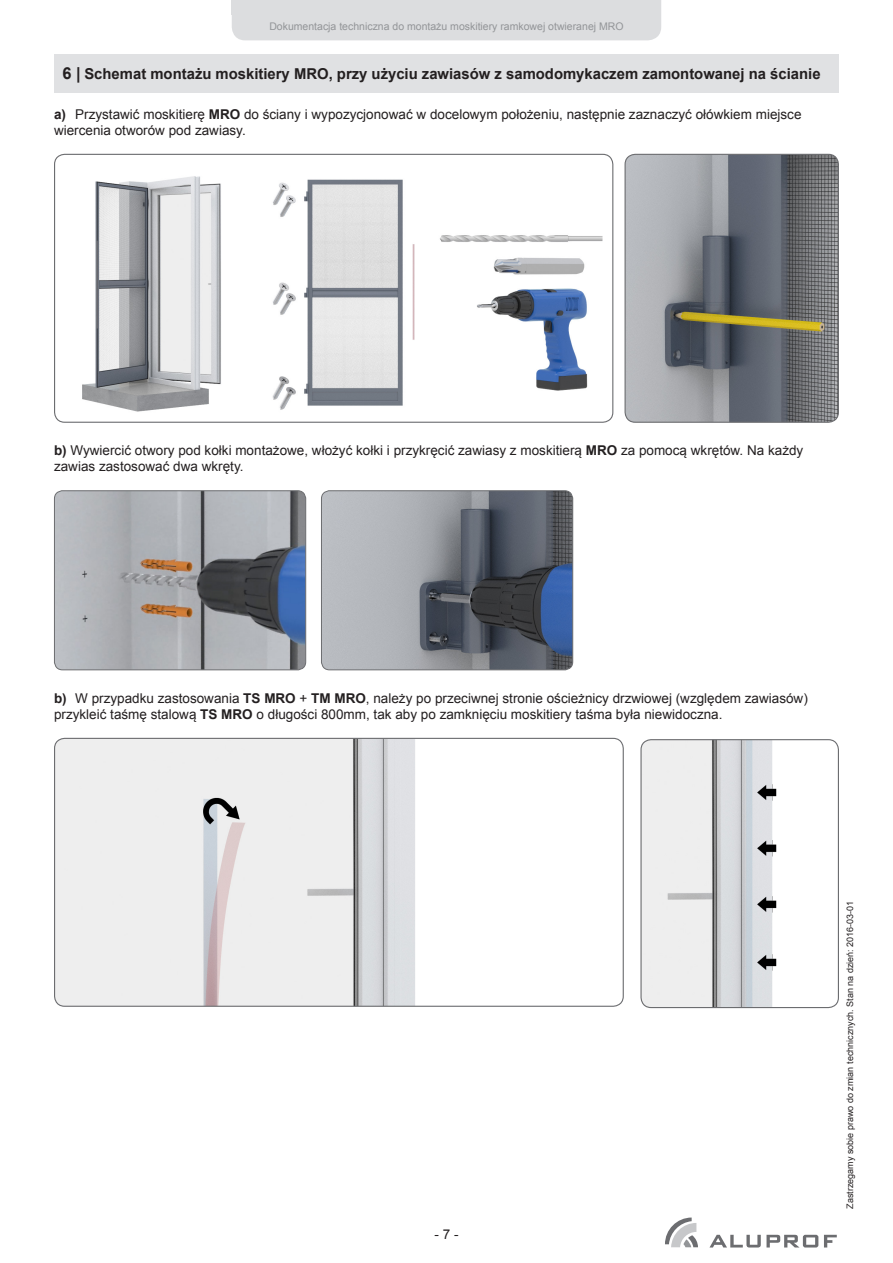
<style>
.page{position:relative;width:893px;height:1263px;background:#fff}
.page>*{position:absolute;margin:0;border:0;box-sizing:border-box;transform-origin:0 0}
.t1{font:700 15px "Arial";color:#231f20}
.t2{font:13.5px/16.2px "Arial";color:#231f20}
.t3{font:10.5px "Arial";color:#939598}
.t4{font:9px "Arial";color:#231f20}
.s1{font-size:16.5px}
.s2{font-weight:700}
</style>
<div class="page">
<svg style="left:665px;top:1217px;width:33px;height:30px"></svg>
<svg style="left:710px;top:1235px;width:108px;height:12px"></svg>
<svg style="left:824px;top:1235px;width:13px;height:12px"></svg>
<div style="left:232px;top:0;width:429px;height:40px;background:#dcdddf"></div>
<div style="left:54px;top:54px;width:785px;height:38px;background:#e0e1e3"></div>
<img style="left:55px;top:154px;width:558px;height:268px">
<div style="left:54px;top:154px;width:559px;height:269px;border:1px solid #6c6d70;border-radius:10px"></div>
<img style="left:626px;top:154px;width:212px;height:267px">
<div style="left:624px;top:154px;width:215px;height:269px;border:1px solid #6c6d70;border-radius:10px"></div>
<img style="left:54px;top:492px;width:252px;height:178px">
<div style="left:54px;top:490px;width:252px;height:180px;border:1px solid #6c6d70;border-radius:8px"></div>
<img style="left:321px;top:492px;width:252px;height:178px">
<div style="left:321px;top:490px;width:252px;height:180px;border:1px solid #6c6d70;border-radius:8px"></div>
<img style="left:55px;top:738px;width:568px;height:268px">
<div style="left:54px;top:738px;width:570px;height:269px;border:1px solid #6c6d70;border-radius:10px"></div>
<img style="left:642px;top:740px;width:196px;height:267px">
<div style="left:640px;top:739px;width:199px;height:269px;border:1px solid #6c6d70;border-radius:10px"></div>
<p class="t3" style="left:269px;top:19px;width:356px">Dokumentacja techniczna do montażu moskitiery ramkowej otwieranej MRO</p>
<p class="t1" style="left:63px;top:63px;width:760px"><span class="s1">6 |</span> Schemat montażu moskitiery MRO, przy użyciu zawiasów z samodomykaczem zamontowanej na ścianie</p>
<p class="t2" style="left:54px;top:106px;width:749px"><span class="s2">a)</span> Przystawić moskitierę <span class="s2">MRO</span> do ściany i wypozycjonować w docelowym położeniu, następnie zaznaczyć ołówkiem miejsce wiercenia otworów pod zawiasy.</p>
<p class="t2" style="left:54px;top:442px;width:751px"><span class="s2">b)</span> Wywiercić otwory pod kołki montażowe, włożyć kołki i przykręcić zawiasy z moskitierą <span class="s2">MRO</span> za pomocą wkrętów. Na każdy zawias zastosować dwa wkręty.</p>
<p class="t2" style="left:54px;top:690px;width:755px"><span class="s2">b)</span> W przypadku zastosowania <span class="s2">TS MRO</span> + <span class="s2">TM MRO</span>, należy po przeciwnej stronie ościeżnicy drzwiowej (względem zawiasów) przykleić taśmę stalową <span class="s2">TS MRO</span> o długości 800mm, tak aby po zamknięciu moskitiery taśma była niewidoczna.</p>
<p class="t2" style="left:434px;top:1226px;width:26px">- 7 -</p>
<p class="t4" style="left:844px;top:1208px;width:309px;rotate:-90deg">Zastrzegamy sobie prawo do zmian technicznych. Stan na dzień: 2016-03-01</p>
</div>
